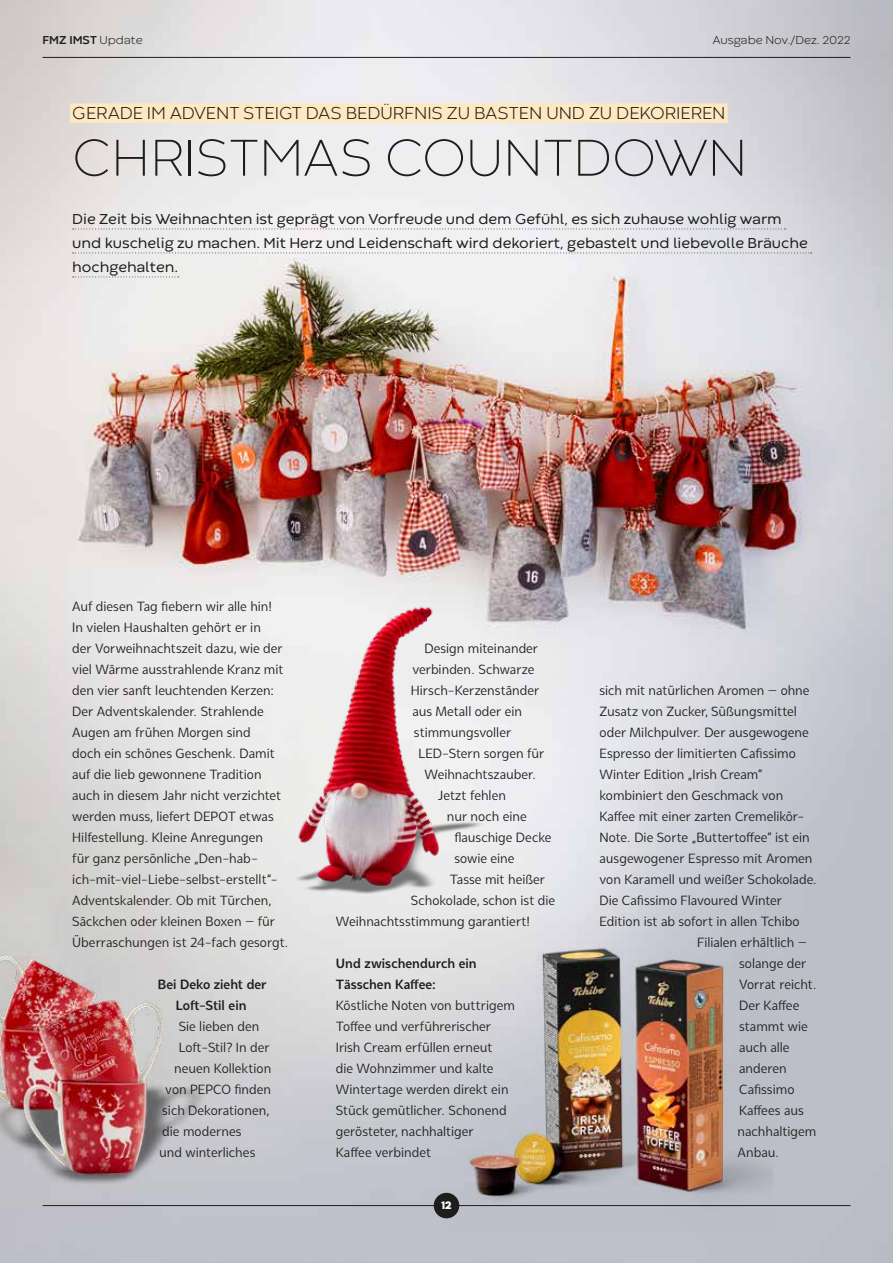
<style>
.page{position:relative;width:893px;height:1263px;background:#fff}
.page>*{position:absolute;margin:0;border:0;box-sizing:border-box;transform-origin:0 0}
.t1{font:200 54px "Codec Warm";color:#1d1d1b}
.t2{font:300 18px "Codec Warm";color:#1d1d1b}
.t3{font:15px/24px "Codec Warm";color:#1d1d1b}
.t4{font:13.5px/21px "Syabil";color:#1d1d1b}
.t5{font:600 13.5px/21px "Syabil";color:#1d1d1b;text-align:center}
.t6{font:300 12px "Codec Warm";color:#1d1d1b}
.t7{font:700 12px "Codec Warm";color:#1d1d1b}
.t8{font:700 11.25px "Codec Warm Logo";color:#fff}
.s1{font-weight:300}
</style>
<div class="page">
<img style="left:0;top:0;width:893px;height:1263px">
<img style="left:443px;top:919px;width:330px;height:312px">
<img style="left:496px;top:949px;width:105px;height:208px">
<div style="left:70px;top:103px;width:658px;height:20px;background:#ffe8c0"></div>
<svg style="left:73px;top:228px;width:713px;height:1px"></svg>
<svg style="left:73px;top:252px;width:739px;height:1px"></svg>
<svg style="left:73px;top:276px;width:106px;height:1px"></svg>
<img style="left:0;top:878px;width:253px;height:374px">
<img style="left:216px;top:585px;width:328px;height:328px">
<hr style="left:43px;top:57px;width:807px;height:1px;background:#1d1d1b">
<hr style="left:43px;top:1205px;width:807px;height:1px;background:#1d1d1b">
<div style="left:434px;top:1193px;width:25px;height:25px;background:#1d1d1b;border-radius:50%"></div>
<p class="t7" style="left:43px;top:33px;width:102px">FMZ IMST <span class="s1">Update</span></p>
<p class="t6" style="left:713px;top:33px;width:139px">Ausgabe Nov./Dez. 2022</p>
<h2 class="t2" style="left:72px;top:102px;width:655px">GERADE IM ADVENT STEIGT DAS BEDÜRFNIS ZU BASTEN UND ZU DEKORIEREN</h2>
<h1 class="t1" style="left:72px;top:126px;width:677px">CHRISTMAS COUNTDOWN</h1>
<p class="t3" style="left:72px;top:208px;width:737px">Die Zeit bis Weihnachten ist geprägt von Vorfreude und dem Gefühl, es sich zuhause wohlig warm und kuschelig zu machen. Mit Herz und Leidenschaft wird dekoriert, gebastelt und liebevolle Bräuche hochgehalten.</p>
<p class="t4" style="left:72px;top:596px;width:218px">Auf diesen Tag fiebern wir alle hin!<br>In vielen Haushalten gehört er in<br>der Vorweihnachtszeit dazu, wie der viel Wärme ausstrahlende Kranz mit den vier sanft leuchtenden Kerzen:<br>Der Adventskalender. Strahlende Augen am frühen Morgen sind<br>doch ein schönes Geschenk. Damit auf die lieb gewonnene Tradition auch in diesem Jahr nicht verzichtet werden muss, liefert DEPOT etwas Hilfestellung. Kleine Anregungen<br>für ganz persönliche „Den-hab&shy;ich-mit-viel-Liebe-selbst-erstellt“- Adventskalender. Ob mit Türchen, Säckchen oder kleinen Boxen – für Überraschungen ist 24-fach gesorgt.</p>
<p class="t5" style="left:158px;top:974px;width:110px">Bei Deko zieht der<br>Loft-Stil ein</p>
<p class="t4" style="left:179px;top:1016px;width:82px">Sie lieben den</p>
<p class="t4" style="left:179px;top:1037px;width:92px">Loft-Stil? In der</p>
<p class="t4" style="left:174px;top:1058px;width:99px">neuen Kollektion</p>
<p class="t4" style="left:165px;top:1079px;width:107px">von PEPCO finden</p>
<p class="t4" style="left:162px;top:1100px;width:108px">sich Dekorationen,</p>
<p class="t4" style="left:162px;top:1121px;width:81px">die modernes</p>
<p class="t4" style="left:159px;top:1142px;width:98px">und winterliches</p>
<p class="t4" style="left:424px;top:638px;width:115px">Design miteinander</p>
<p class="t4" style="left:412px;top:659px;width:123px">verbinden. Schwarze</p>
<p class="t4" style="left:411px;top:680px;width:130px">Hirsch-Kerzenständer</p>
<p class="t4" style="left:412px;top:701px;width:111px">aus Metall oder ein</p>
<p class="t4" style="left:414px;top:722px;width:99px">stimmungsvoller</p>
<p class="t4" style="left:418px;top:743px;width:127px">LED-Stern sorgen für</p>
<p class="t4" style="left:424px;top:764px;width:113px">Weihnachtszauber.</p>
<p class="t4" style="left:438px;top:785px;width:70px">Jetzt fehlen</p>
<p class="t4" style="left:447px;top:806px;width:81px">nur noch eine</p>
<p class="t4" style="left:454px;top:827px;width:99px">flauschige Decke</p>
<p class="t4" style="left:454px;top:848px;width:62px">sowie eine</p>
<p class="t4" style="left:450px;top:869px;width:97px">Tasse mit heißer</p>
<p class="t4" style="left:411px;top:890px;width:146px">Schokolade, schon ist die</p>
<p class="t4" style="left:336px;top:911px;width:196px">Weihnachtsstimmung garantiert!</p>
<p class="t5" style="left:336px;top:953px;width:142px;text-align:left">Und zwischendurch ein<br>Tässchen Kaffee:</p>
<p class="t4" style="left:336px;top:995px;width:181px">Köstliche Noten von buttrigem<br>Toffee und verführerischer<br>Irish Cream erfüllen erneut<br>die Wohnzimmer und kalte<br>Wintertage werden direkt ein<br>Stück gemütlicher. Schonend gerösteter, nachhaltiger<br>Kaffee verbindet</p>
<p class="t8" style="left:441px;top:1198px;width:12px">12</p>
<p class="t4" style="left:600px;top:680px;width:212px">sich mit natürlichen Aromen – ohne</p>
<p class="t4" style="left:600px;top:701px;width:199px">Zusatz von Zucker, Süßungsmittel</p>
<p class="t4" style="left:600px;top:722px;width:211px">oder Milchpulver. Der ausgewogene</p>
<p class="t4" style="left:600px;top:743px;width:198px">Espresso der limitierten Cafissimo</p>
<p class="t4" style="left:600px;top:764px;width:165px">Winter Edition „Irish Cream“</p>
<p class="t4" style="left:600px;top:785px;width:185px">kombiniert den Geschmack von</p>
<p class="t4" style="left:600px;top:806px;width:206px">Kaffee mit einer zarten Cremelikör-</p>
<p class="t4" style="left:600px;top:827px;width:212px">Note. Die Sorte „Buttertoffee“ ist ein</p>
<p class="t4" style="left:600px;top:848px;width:215px">ausgewogener Espresso mit Aromen</p>
<p class="t4" style="left:600px;top:869px;width:219px">von Karamell und weißer Schokolade.</p>
<p class="t4" style="left:600px;top:890px;width:184px">Die Cafissimo Flavoured Winter</p>
<p class="t4" style="left:600px;top:911px;width:202px">Edition ist ab sofort in allen Tchibo</p>
<p class="t4" style="left:697px;top:932px;width:112px">Filialen erhältlich –</p>
<p class="t4" style="left:739px;top:953px;width:69px">solange der</p>
<p class="t4" style="left:739px;top:974px;width:79px">Vorrat reicht.</p>
<p class="t4" style="left:739px;top:995px;width:62px">Der Kaffee</p>
<p class="t4" style="left:739px;top:1016px;width:70px">stammt wie</p>
<p class="t4" style="left:739px;top:1037px;width:52px">auch alle</p>
<p class="t4" style="left:739px;top:1058px;width:49px">anderen</p>
<p class="t4" style="left:739px;top:1079px;width:57px">Cafissimo</p>
<p class="t4" style="left:739px;top:1100px;width:66px">Kaffees aus</p>
<p class="t4" style="left:738px;top:1121px;width:80px">nachhaltigem</p>
<p class="t4" style="left:738px;top:1142px;width:43px">Anbau.</p>
</div>
